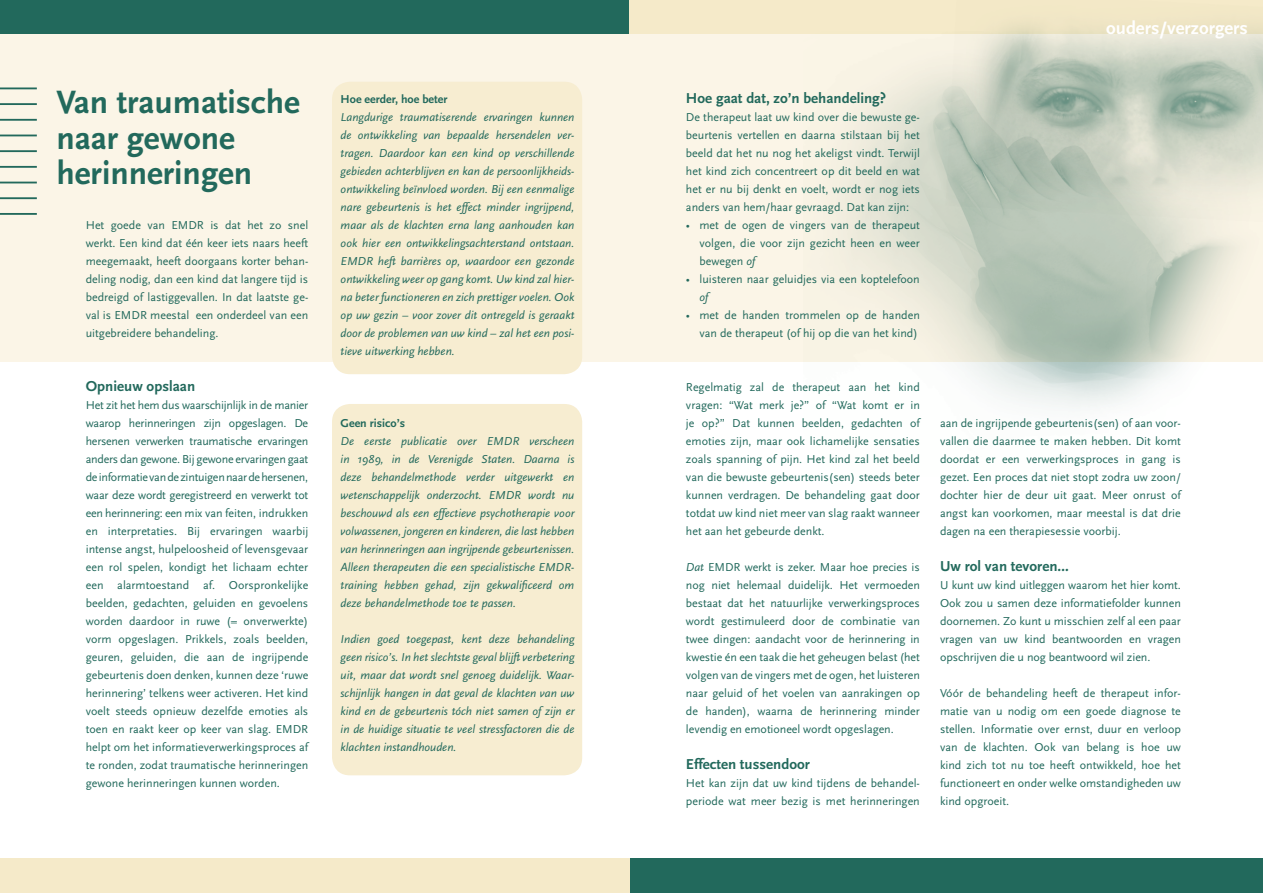
<style>
.page{position:relative;width:1263px;height:893px;background:#fff}
.page>*{position:absolute;margin:0;border:0;box-sizing:border-box;transform-origin:0 0}
.t1{font:700 33.75px/35.7px "Scala Sans";color:#22695c}
.t2{font:700 18.75px "Scala Sans";color:#fff}
.t3{font:700 15px "Scala Sans";color:#22695c}
.t4{font:12px/18px "Scala Sans";color:#22695c;text-align:justify}
.t5{font:italic 12px/18px "Scala Sans";color:#22695c;text-align:justify}
.t6{font:700 12px "Scala Sans";color:#22695c}
.s1{font-style:italic}
</style>
<div class="page">
<svg style="left:0;top:0;width:1263px;height:361px;background:#f0eddf"></svg>
<div style="left:332px;top:404px;width:250px;height:371px;background:#f7edd1;border-radius:18px"></div>
<div style="left:332px;top:82px;width:250px;height:292px;background:#f7edd1;border-radius:18px"></div>
<div style="left:0;top:0;width:629px;height:34px;background:#22695c"></div>
<div style="left:629px;top:0;width:634px;height:34px;background:#f5eac9"></div>
<hr style="left:0;top:214px;width:37px;height:1px;background:#22695c">
<hr style="left:0;top:198px;width:37px;height:1px;background:#22695c">
<hr style="left:0;top:182px;width:37px;height:1px;background:#22695c">
<hr style="left:0;top:167px;width:37px;height:1px;background:#22695c">
<hr style="left:0;top:151px;width:37px;height:1px;background:#22695c">
<hr style="left:0;top:135px;width:37px;height:1px;background:#22695c">
<hr style="left:0;top:120px;width:37px;height:1px;background:#22695c">
<hr style="left:0;top:104px;width:37px;height:1px;background:#22695c">
<hr style="left:0;top:88px;width:37px;height:1px;background:#22695c">
<img style="left:946px;top:24px;width:317px;height:198px">
<div style="left:629px;top:858px;width:634px;height:35px;background:#22695c"></div>
<div style="left:0;top:858px;width:629px;height:35px;background:#f5eac9"></div>
<h1 class="t1" style="left:56px;top:85px;width:245px">Van traumatische naar gewone herinneringen</h1>
<p class="t4" style="left:86px;top:216px;width:224px">Het goede van EMDR is dat het zo snel werkt. Een kind dat één keer iets naars heeft meegemaakt, heeft doorgaans korter behan&shy;deling nodig, dan een kind dat langere tijd is bedreigd of lastiggevallen. In dat laatste ge&shy;val is EMDR meestal een onderdeel van een uitgebreidere behandeling.</p>
<p class="t3" style="left:86px;top:378px;width:111px">Opnieuw opslaan</p>
<p class="t4" style="left:86px;top:396px;width:224px">Het zit het hem dus waarschijnlijk in de manier waarop herinneringen zijn opgeslagen. De hersenen verwerken traumatische ervaringen anders dan gewone. Bij gewone ervaringen gaat de informatie van de zintuigen naar de hersenen, waar deze wordt geregistreerd en verwerkt tot een herinnering: een mix van feiten, indrukken en interpretaties. Bij ervaringen waarbij intense angst, hulpeloosheid of levensgevaar een rol spelen, kondigt het lichaam echter een alarmtoestand af. Oorspronkelijke beelden, gedachten, geluiden en gevoelens worden daardoor in ruwe (= onverwerkte) vorm opgeslagen. Prikkels, zoals beelden, geuren, geluiden, die aan de ingrijpende gebeurtenis doen denken, kunnen deze ‘ruwe herinnering’ telkens weer activeren. Het kind voelt steeds opnieuw dezelfde emoties als toen en raakt keer op keer van slag. EMDR helpt om het informatieverwerkingsproces af te ronden, zodat traumatische herinneringen gewone herinneringen kunnen worden.</p>
<p class="t6" style="left:341px;top:93px;width:108px">Hoe eerder, hoe beter</p>
<p class="t5" style="left:341px;top:108px;width:235px">Langdurige traumatiserende ervaringen kunnen de ontwikkeling van bepaalde hersendelen ver&shy;tragen. Daardoor kan een kind op verschillende gebieden achterblijven en kan de persoonlijkheids&shy;ontwikkeling beïnvloed worden. Bij een eenmalige nare gebeurtenis is het effect minder ingrijpend, maar als de klachten erna lang aanhouden kan ook hier een ontwikkelingsachterstand ontstaan.<br>EMDR heft barrières op, waardoor een gezonde ontwikkeling weer op gang komt. Uw kind zal hier&shy;na beter functioneren en zich prettiger voelen. Ook op uw gezin – voor zover dit ontregeld is geraakt door de problemen van uw kind – zal het een posi&shy;tieve uitwerking hebben.</p>
<p class="t6" style="left:341px;top:417px;width:66px">Geen risico’s</p>
<p class="t5" style="left:341px;top:432px;width:235px">De eerste publicatie over EMDR verscheen in 1989, in de Verenigde Staten. Daarna is deze behandelmethode verder uitgewerkt en wetenschappelijk onderzocht. EMDR wordt nu beschouwd als een effectieve psychotherapie voor volwassenen, jongeren en kinderen, die last hebben van herinneringen aan ingrijpende gebeurtenissen.<br>Alleen therapeuten die een specialistische EMDR&shy;training hebben gehad, zijn gekwalificeerd om deze behandelmethode toe te passen.</p>
<p class="t5" style="left:341px;top:630px;width:235px">Indien goed toegepast, kent deze behandeling geen risico’s. In het slechtste geval blijft verbetering uit, maar dat wordt snel genoeg duidelijk. Waar&shy;schijnlijk hangen in dat geval de klachten van uw kind en de gebeurtenis tóch niet samen of zijn er in de huidige situatie te veel stressfactoren die de klachten instandhouden.</p>
<h2 class="t2" style="left:1106px;top:18px;width:143px">ouders/verzorgers</h2>
<p class="t3" style="left:686px;top:90px;width:202px">Hoe gaat dat, zo’n behandeling?</p>
<p class="t4" style="left:686px;top:108px;width:235px">De therapeut laat uw kind over die bewuste ge&shy;beurtenis vertellen en daarna stilstaan bij het beeld dat het nu nog het akeligst vindt. Terwijl het kind zich concentreert op dit beeld en wat het er nu bij denkt en voelt, wordt er nog iets anders van hem/haar gevraagd. Dat kan zijn:</p>
<p class="t4" style="left:699px;top:216px;width:222px;text-indent:-14px">• met de ogen de vingers van de therapeut volgen, die voor zijn gezicht heen en weer bewegen <span class="s1">of</span></p>
<p class="t4" style="left:686px;top:270px;width:235px">• luisteren naar geluidjes via een koptelefoon</p>
<p class="t5" style="left:699px;top:288px;width:10px">of</p>
<p class="t4" style="left:686px;top:306px;width:235px;text-align:right">• met de handen trommelen op de handen van de therapeut (of hij op die van het kind)</p>
<p class="t4" style="left:686px;top:378px;width:235px">Regelmatig zal de therapeut aan het kind vragen: “Wat merk je?” of “Wat komt er in je op?” Dat kunnen beelden, gedachten of emoties zijn, maar ook lichamelijke sensaties zoals spanning of pijn. Het kind zal het beeld van die bewuste gebeurtenis(sen) steeds beter kunnen verdragen. De behandeling gaat door totdat uw kind niet meer van slag raakt wanneer het aan het gebeurde denkt.</p>
<p class="t4" style="left:686px;top:558px;width:235px"><span class="s1">Dat</span> EMDR werkt is zeker. Maar hoe precies is nog niet helemaal duidelijk. Het vermoeden bestaat dat het natuurlijke verwerkingsproces wordt gestimuleerd door de combinatie van twee dingen: aandacht voor de herinnering in kwestie én een taak die het geheugen belast (het volgen van de vingers met de ogen, het luisteren naar geluid of het voelen van aanrakingen op de handen), waarna de herinnering minder levendig en emotioneel wordt opgeslagen.</p>
<p class="t3" style="left:686px;top:756px;width:125px">Effecten tussendoor</p>
<p class="t4" style="left:686px;top:774px;width:235px">Het kan zijn dat uw kind tijdens de behandel&shy;periode wat meer bezig is met herinneringen</p>
<p class="t4" style="left:940px;top:414px;width:242px">aan de ingrijpende gebeurtenis(sen) of aan voor&shy;vallen die daarmee te maken hebben. Dit komt doordat er een verwerkingsproces in gang is gezet. Een proces dat niet stopt zodra uw zoon/ dochter hier de deur uit gaat. Meer onrust of angst kan voorkomen, maar meestal is dat drie dagen na een therapiesessie voorbij.</p>
<p class="t3" style="left:940px;top:558px;width:130px">Uw rol van tevoren…</p>
<p class="t4" style="left:940px;top:576px;width:242px">U kunt uw kind uitleggen waarom het hier komt.<br>Ook zou u samen deze informatiefolder kunnen doornemen. Zo kunt u misschien zelf al een paar vragen van uw kind beantwoorden en vragen opschrijven die u nog beantwoord wil zien.</p>
<p class="t4" style="left:940px;top:684px;width:242px">Vóór de behandeling heeft de therapeut infor&shy;matie van u nodig om een goede diagnose te stellen. Informatie over ernst, duur en verloop van de klachten. Ook van belang is hoe uw kind zich tot nu toe heeft ontwikkeld, hoe het functioneert en onder welke omstandigheden uw kind opgroeit.</p>
</div>
